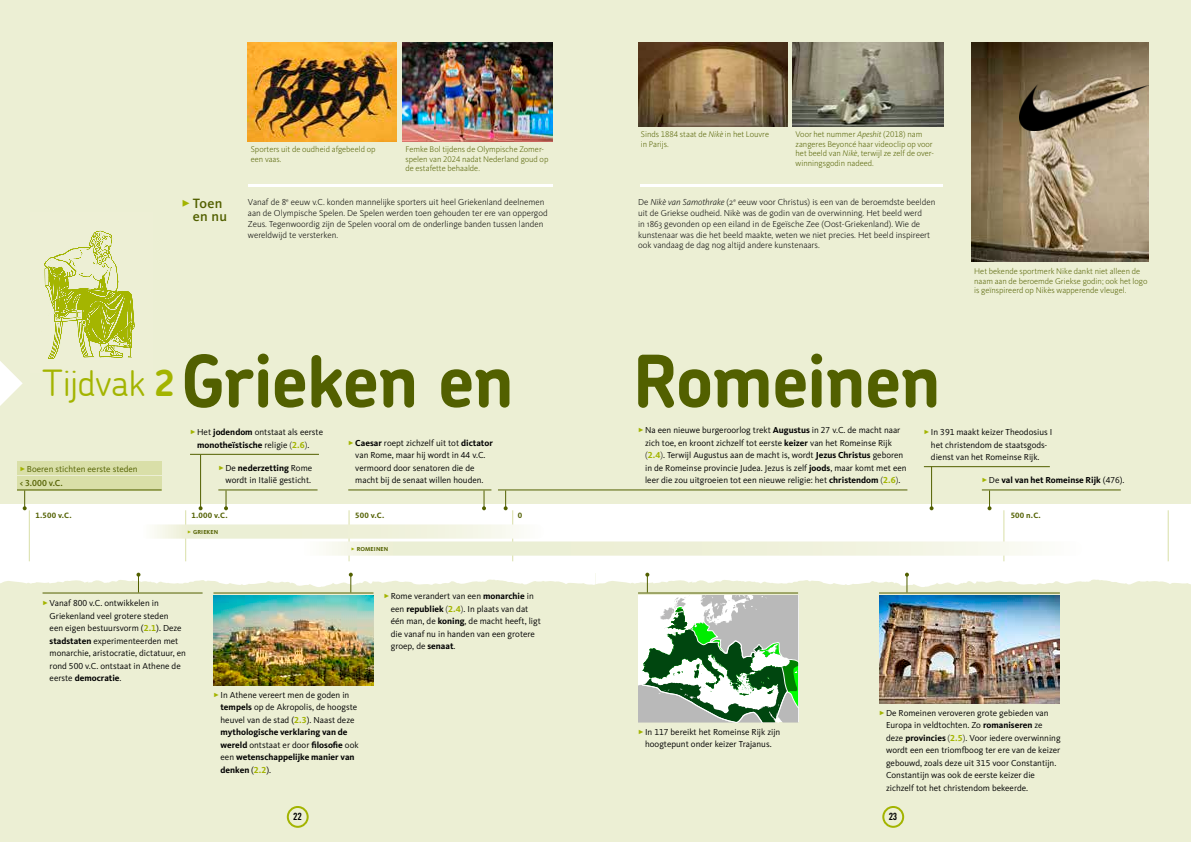
<style>
.page{position:relative;width:1191px;height:842px;background:#ecefd4}
.page>*{position:absolute;margin:0;border:0;box-sizing:border-box;transform-origin:0 0}
.t1{font:700 72px "Chevin";letter-spacing:-.02em;color:#526000}
.t2{font:500 14px/12.5px "Kievit OT";color:#526000}
.t3{font:10px "Trade Gothic LT Std Bd Cn 20";color:#000}
.t4{font:9px/12.5px "Kievit OT";color:#000}
.t5{font:300 9px/10.8px "Kievit OT";color:#000}
.t6{font:9px/13.9px "Kievit OT";color:#526000}
.t7{font:700 9px "Kievit OT";color:#000}
.t8{font:300 8.5px/9.5px "Kievit OT";color:#526000}
.t9{font:700 8px "Kievit OT";letter-spacing:.02em;color:#526000}
.t10{font:700 6px "Kievit OT";letter-spacing:.02em;color:#526000}
.s1{color:#a3b400}
.s2{font-style:italic}
.s3{font-weight:500}
.s4{font-weight:700}
.s5{font-weight:300}
.s6{font-weight:700;color:#a3b400}
.s7{font-weight:400}
</style>
<div class="page">
<hr style="left:248px;top:184px;width:305px;height:3px;background:#fff">
<hr style="left:640px;top:184px;width:303px;height:3px;background:#fff">
<img style="left:248px;top:43px;width:149px;height:99px">
<img style="left:638px;top:43px;width:149px;height:83px">
<img style="left:403px;top:43px;width:150px;height:99px">
<img style="left:792px;top:43px;width:151px;height:83px">
<img style="left:971px;top:43px;width:177px;height:218px">
<img style="left:1019px;top:84px;width:129px;height:46px">
<div style="left:0;top:505px;width:1191px;height:68px;background:#fff"></div>
<hr style="left:1167px;top:510px;width:1px;height:51px;background:#d9dfa8">
<hr style="left:29px;top:510px;width:1px;height:51px;background:#d9dfa8">
<hr style="left:512px;top:510px;width:1px;height:51px;background:#d9dfa8">
<hr style="left:1003px;top:510px;width:1px;height:51px;background:#d9dfa8">
<hr style="left:185px;top:510px;width:1px;height:51px;background:#d9dfa8">
<hr style="left:348px;top:510px;width:1px;height:51px;background:#d9dfa8">
<svg style="left:140px;top:524px;width:404px;height:15px"></svg>
<div style="left:17px;top:462px;width:145px;height:13px;background:#d9dfa8"></div>
<div style="left:17px;top:476px;width:145px;height:14px;background:#d9dfa8"></div>
<svg style="left:23px;top:490px;width:4px;height:20px"></svg>
<svg style="left:224px;top:490px;width:4px;height:20px"></svg>
<hr style="left:200px;top:455px;width:1px;height:53px;background:#526000">
<svg style="left:199px;top:506px;width:4px;height:4px"></svg>
<hr style="left:931px;top:467px;width:1px;height:41px;background:#526000">
<svg style="left:929px;top:506px;width:4px;height:4px"></svg>
<svg style="left:987px;top:490px;width:4px;height:20px"></svg>
<svg style="left:503px;top:490px;width:4px;height:20px"></svg>
<svg style="left:482px;top:490px;width:4px;height:20px"></svg>
<hr style="left:17px;top:489px;width:145px;height:1px;background:#526000">
<hr style="left:218px;top:489px;width:99px;height:1px;background:#526000">
<hr style="left:190px;top:454px;width:129px;height:1px;background:#526000">
<hr style="left:924px;top:466px;width:125px;height:1px;background:#526000">
<hr style="left:981px;top:489px;width:139px;height:1px;background:#526000">
<hr style="left:498px;top:489px;width:409px;height:1px;background:#526000">
<hr style="left:348px;top:489px;width:143px;height:1px;background:#526000">
<svg style="left:0;top:536px;width:1191px;height:186px"></svg>
<img style="left:879px;top:595px;width:181px;height:108px">
<img style="left:44px;top:230px;width:91px;height:129px">
<svg style="left:0;top:361px;width:23px;height:45px"></svg>
<div style="left:287px;top:806px;width:22px;height:22px;border:2px solid #a3b400;border-radius:50%"></div>
<div style="left:882px;top:806px;width:22px;height:22px;border:2px solid #a3b400;border-radius:50%"></div>
<h2 class="t2" style="left:193px;top:197px;width:35px;text-indent:-11px"><span class="s1">✓</span>Toen en nu</h2>
<p class="t8" style="left:251px;top:145px;width:126px">Sporters uit de oudheid afgebeeld op een vaas.</p>
<p class="t8" style="left:405px;top:145px;width:144px">Femke Bol tijdens de Olympische Zomer&shy;spelen van 2024 nadat Nederland goud op de estafette behaalde.</p>
<p class="t8" style="left:641px;top:129px;width:130px">Sinds 1884 staat de <span class="s2">Nikè</span> in het Louvre in Parijs.</p>
<p class="t8" style="left:795px;top:129px;width:140px">Voor het nummer <span class="s2">Apeshit</span> (2018) nam zangeres Beyoncé haar videoclip op voor het beeld van <span class="s2">Nikè</span>, terwijl ze zelf de over&shy;winningsgodin nadeed.</p>
<p class="t5" style="left:248px;top:197px;width:301px">Vanaf de 8<sup>e</sup> eeuw v.C. konden mannelijke sporters uit heel Griekenland deelnemen aan de Olympische Spelen. De Spelen werden toen gehouden ter ere van oppergod Zeus. Tegenwoordig zijn de Spelen vooral om de onderlinge banden tussen landen wereldwijd te versterken.</p>
<p class="t5" style="left:638px;top:197px;width:299px">De <span class="s2">Nikè van Samothrake</span> (2<sup>e</sup> eeuw voor Christus) is een van de beroemdste beelden uit de Griekse oudheid. Nikè was de godin van de overwinning. Het beeld werd<br>in 1863 gevonden op een eiland in de Egeïsche Zee (Oost-Griekenland). Wie de kunstenaar was die het beeld maakte, weten we niet precies. Het beeld inspireert ook vandaag de dag nog altijd andere kunstenaars.</p>
<h1 class="t1" style="left:43px;top:334px;width:473px"><sup>Tijdvak</sup> <sup>2</sup> Grieken en</h1>
<h1 class="t1" style="left:632px;top:334px;width:310px">Romeinen</h1>
<p class="t8" style="left:974px;top:266px;width:175px">Het bekende sportmerk Nike dankt niet alleen de naam aan de beroemde Griekse godin; ook het logo is geïnspireerd op Nikès wapperende vleugel.</p>
<p class="t6" style="left:20px;top:462px;width:119px"><span class="s1">✓</span>Boeren stichten eerste steden <span class="s3">&lt; 3.000 v.C.</span></p>
<p class="t4" style="left:645px;top:424px;width:263px;text-indent:-7px"><span class="s1">✓</span>Na een nieuwe burgeroorlog trekt <span class="s4">Augustus</span> in 27 v.C. de macht naar zich toe, en kroont zichzelf tot eerste <span class="s4">keizer</span> van het Romeinse Rijk <span class="s5">(</span><span class="s6">2.4</span><span class="s5">)</span>. Terwijl Augustus aan de macht is, wordt <span class="s4">Jezus Christus</span> geboren in de Romeinse provincie Judea. Jezus is zelf <span class="s4">joods</span>, maar komt met een leer die zou uitgroeien tot een nieuwe religie: het <span class="s4">christendom</span> <span class="s5">(</span><span class="s6">2.6</span><span class="s5">)</span>.</p>
<p class="t4" style="left:197px;top:426px;width:127px;text-indent:-7px"><span class="s1">✓</span>Het <span class="s4">jodendom</span> ontstaat als eerste <span class="s4">monotheïstische</span> religie <span class="s5">(</span><span class="s6">2.6</span><span class="s5">)</span>.</p>
<p class="t4" style="left:931px;top:426px;width:123px;text-indent:-7px"><span class="s1">✓</span>In 391 maakt keizer Theodosius I het christendom de staatsgods&shy;dienst van het Romeinse Rijk.</p>
<p class="t4" style="left:355px;top:436px;width:139px;text-indent:-7px"><span class="s1">✓</span><span class="s4">Caesar</span> roept zichzelf uit tot <span class="s4">dictator </span>van Rome, maar hij wordt in 44 v.C. vermoord door senatoren die de macht bij de senaat willen houden.</p>
<p class="t4" style="left:218px;top:461px;width:95px;text-align:right"><span class="s1">✓</span>De <span class="s4">nederzetting</span> Rome wordt in Italië gesticht.</p>
<p class="t7" style="left:981px;top:475px;width:144px"><span class="s1">✓</span><span class="s7">De</span> val van het Romeinse Rijk <span class="s7">(476).</span></p>
<p class="t9" style="left:35px;top:510px;width:38px">1.500 v.C.</p>
<p class="t9" style="left:192px;top:510px;width:38px">1.000 v.C.</p>
<p class="t9" style="left:355px;top:510px;width:31px">500 v.C.</p>
<p class="t9" style="left:518px;top:510px;width:6px">0</p>
<p class="t9" style="left:1010px;top:510px;width:32px">500 n.C.</p>
<p class="t10" style="left:187px;top:528px;width:32px"><span class="s1">✓</span> GRIEKEN</p>
<p class="t10" style="left:351px;top:545px;width:39px"><span class="s1">✓</span> ROMEINEN</p>
<p class="t4" style="left:50px;top:597px;width:138px;text-indent:-7px"><span class="s1">✓</span>Vanaf 800 v.C. ontwikkelen in<br>Griekenland veel grotere steden<br>een eigen bestuursvorm (<span class="s6">2.1</span>). Deze <span class="s4">stadstaten</span> experimenteerden met monarchie, aristocratie, dictatuur, en rond 500 v.C. ontstaat in Athene de eerste <span class="s4">democratie</span>.</p>
<p class="t4" style="left:220px;top:688px;width:140px;text-indent:-7px"><span class="s1">✓</span>In Athene vereert men de goden in <span class="s4">tempels</span> op de Akropolis, de hoogste heuvel van de stad (<span class="s6">2.3</span>). Naast deze <span class="s4">mythologische verklaring van de wereld</span> ontstaat er door <span class="s4">filosofie</span> ook een <span class="s4">wetenschappelijke manier van denken</span> (<span class="s6">2.2</span>).</p>
<p class="t4" style="left:391px;top:590px;width:152px;text-indent:-7px"><span class="s1">✓</span>Rome verandert van een <span class="s4">monarchie</span> in een <span class="s4">republiek</span> <span class="s5">(</span><span class="s6">2.4</span><span class="s5">)</span>. In plaats van dat één man, de <span class="s4">koning</span>, de macht heeft, ligt die vanaf nu in handen van een grotere groep, de <span class="s4">senaat</span>.</p>
<p class="t4" style="left:638px;top:725px;width:144px;text-align:center"><span class="s1">✓</span>In 117 bereikt het Romeinse Rijk zijn hoogtepunt onder keizer Trajanus.</p>
<p class="t4" style="left:886px;top:706px;width:176px;text-indent:-7px"><span class="s1">✓</span>De Romeinen veroveren grote gebieden van Europa in veldtochten. Zo <span class="s4">romaniseren</span> ze deze <span class="s4">provincies</span> <span class="s5">(</span><span class="s6">2.5</span><span class="s5">)</span>. Voor iedere overwinning wordt een een triomfboog ter ere van de keizer gebouwd, zoals deze uit 315 voor Constantijn.<br>Constantijn was ook de eerste keizer die zichzelf tot het christendom bekeerde.</p>
<p class="t3" style="left:293px;top:810px;width:10px">22</p>
<p class="t3" style="left:888px;top:810px;width:10px">23</p>
</div>
